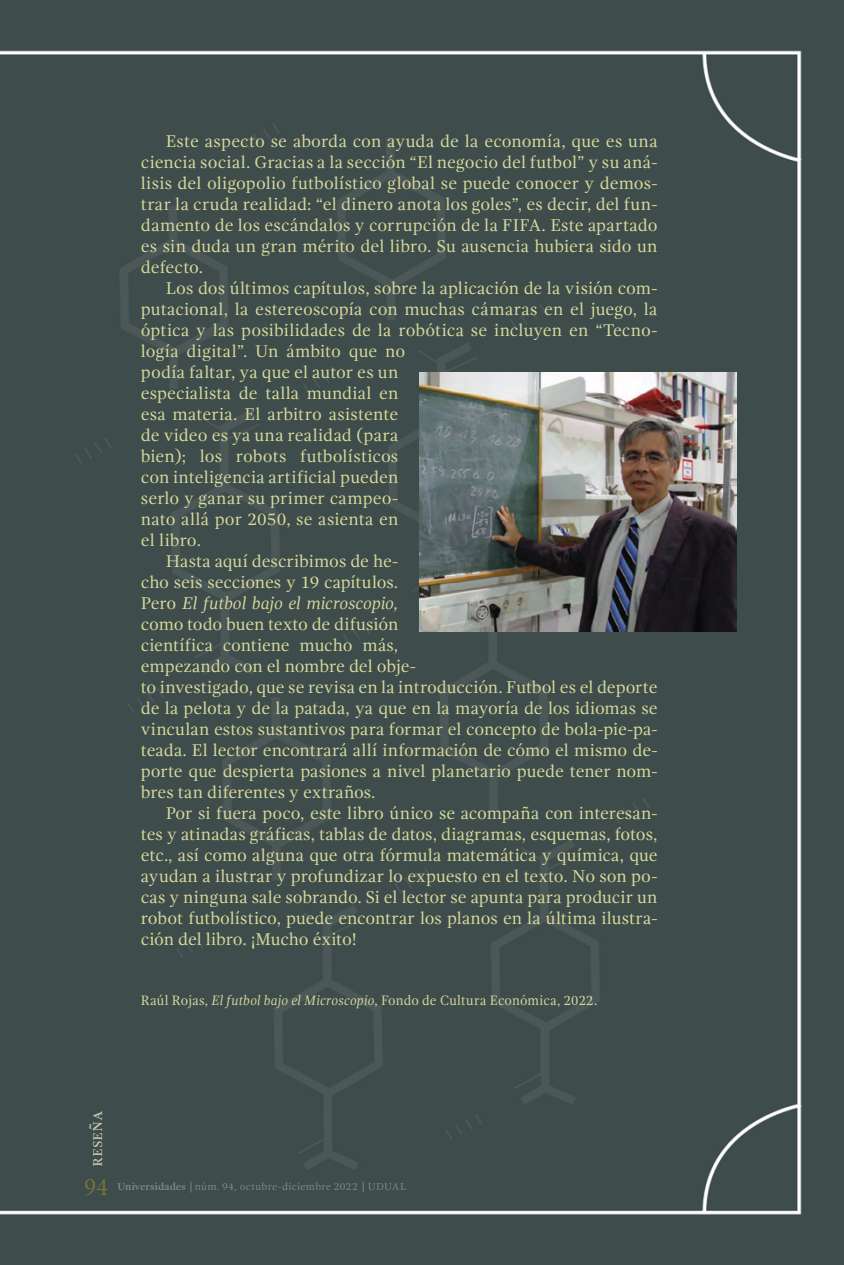
<style>
.page{position:relative;width:844px;height:1265px;background:#fff}
.page>*{position:absolute;margin:0;border:0;box-sizing:border-box;transform-origin:0 0}
.t1{font:24.5px "Gandhi Serif";color:#78703c;scale:.9 1}
.Rs-cuerpo_de_txt{font:17.5px/21px "Gandhi Serif";letter-spacing:-.005em;color:#d8da9b}
.Rs-1er_parrafo{font:17.5px/21px "Gandhi Serif";letter-spacing:.005em;color:#d8da9b;text-align:justify}
.t2{font:17.5px "Gandhi Serif";color:#c9c6b1}
.art-bibliografia{font:14px "Gandhi Serif";letter-spacing:.015em;color:#d8da9b;scale:.95 1}
.mar-universidades_iz{font:10.5px "Gandhi Serif";letter-spacing:.025em;color:#818888}
.s1{font-style:italic}
.s2{font-weight:700}
.s3{color:#aea98a}
</style>
<div class="page">
<div style="left:0;top:0;width:843px;height:1265px;background:#3e4c4c"></div>
<img style="left:419px;top:372px;width:317px;height:259px">
<p class="Rs-1er_parrafo" style="left:141px;top:131px;width:518px;text-indent:25px">Este aspecto se aborda con ayuda de la economía, que es una ciencia social. Gracias a la sección “El negocio del futbol” y su aná&shy;lisis del oligopolio futbolístico global se puede conocer y demos&shy;trar la cruda realidad: “el dinero anota los goles”, es decir, del fun&shy;damento de los escándalos y corrupción de la FIFA. Este apartado es sin duda un gran mérito del libro. Su ausencia hubiera sido un defecto.</p>
<p class="Rs-1er_parrafo" style="left:141px;top:278px;width:518px;text-align:left;text-indent:25px">Los dos últimos capítulos, sobre la aplicación de la visión com&shy;putacional, la estereoscopía con muchas cámaras en el juego, la óptica y las posibilidades de la robótica se incluyen en “Tecno&shy;logía digital”. Un ámbito que no<br>podía faltar, ya que el autor es un<br>especialista de talla mundial en<br>esa materia. El arbitro asistente<br>de video es ya una realidad (para<br>bien); los robots futbolísticos<br>con inteligencia artificial pueden<br>serlo y ganar su primer campeo-<br>nato allá por 2050, se asienta en<br>el libro.</p>
<p class="Rs-cuerpo_de_txt" style="left:141px;top:551px;width:518px;text-indent:25px">Hasta aquí describimos de he-<br>cho seis secciones y 19 capítulos.<br>Pero <span class="s1">El futbol bajo el microscopio,<br></span>como todo buen texto de difusión<br>científica contiene mucho más,<br>empezando con el nombre del obje-<br>to investigado, que se revisa en la introducción. Futbol es el deporte de la pelota y de la patada, ya que en la mayoría de los idiomas se vinculan estos sustantivos para formar el concepto de bola-pie-pa&shy;teada. El lector encontrará allí información de cómo el mismo de&shy;porte que despierta pasiones a nivel planetario puede tener nom&shy;bres tan diferentes y extraños.</p>
<p class="Rs-cuerpo_de_txt" style="left:141px;top:803px;width:518px;text-align:justify;text-indent:25px">Por si fuera poco, este libro único se acompaña con interesan&shy;tes y atinadas gráficas, tablas de datos, diagramas, esquemas, fotos, etc., así como alguna que otra fórmula matemática y química, que ayudan a ilustrar y profundizar lo expuesto en el texto. No son po&shy;cas y ninguna sale sobrando. Si el lector se apunta para producir un robot futbolístico, puede encontrar los planos en la última ilustra&shy;ción del libro. ¡Mucho éxito!</p>
<p class="art-bibliografia" style="left:141px;top:992px;width:482px">Raúl Rojas, <span class="s1">El futbol bajo el Microscopio</span>, Fondo de Cultura Económica, 2022.</p>
<p class="t2" style="left:86px;top:1167px;width:58px;rotate:-90deg">reseña</p>
<h1 class="t1" style="left:84px;top:1173px;width:28px">94</h1>
<p class="mar-universidades_iz" style="left:118px;top:1181px;width:290px"><span class="s2">Universidades</span> <span class="s3">|</span> núm. 94, octubre-diciembre 2022 <span class="s3">|</span> UDUAL</p>
</div>
